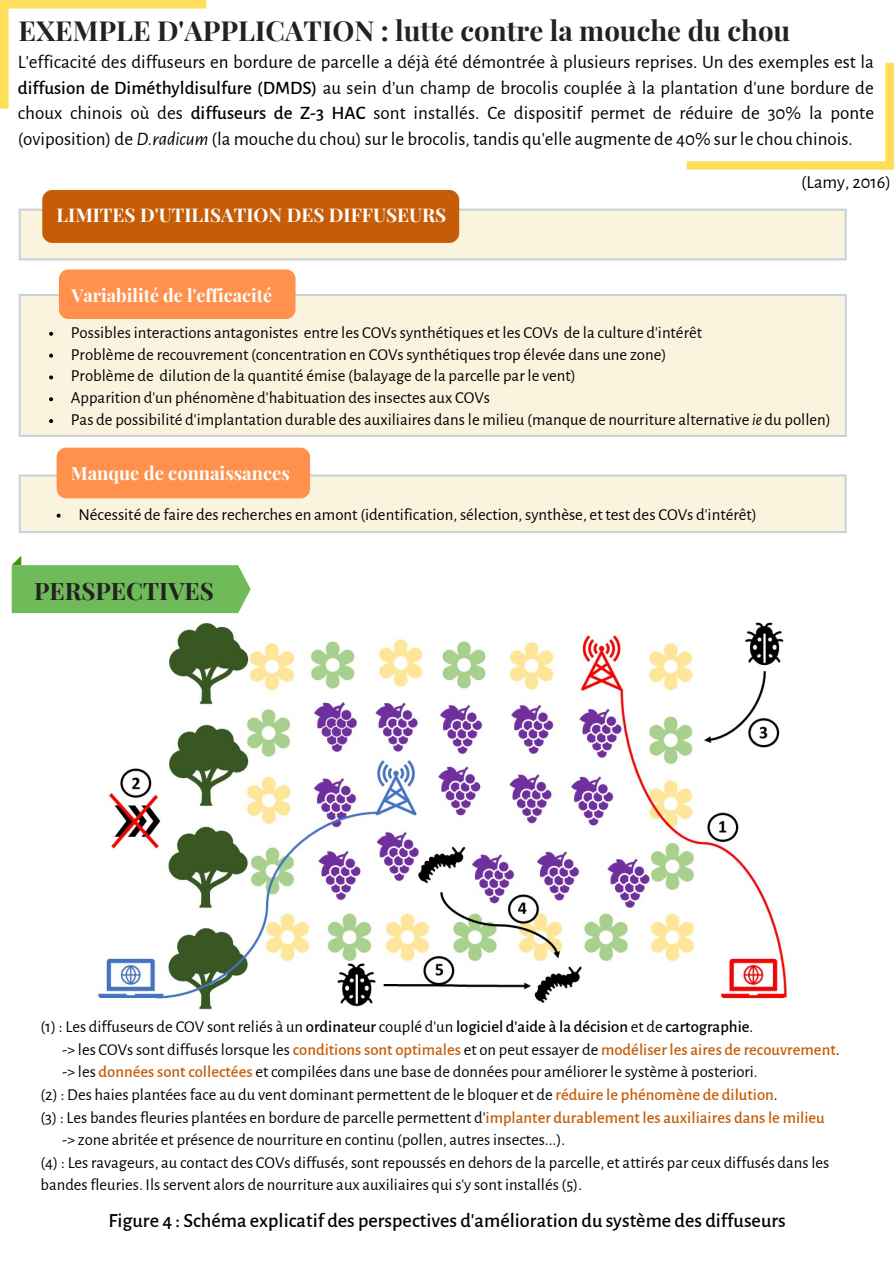
<style>
.page{position:relative;width:894px;height:1264px;background:#fff}
.page>*{position:absolute;margin:0;border:0;box-sizing:border-box;transform-origin:0 0}
.t1{font:700 27.6px "Playfair Display";color:#222}
.t2{font:700 24px "Playfair Display";color:#222}
.t3{font:500 20.25px "Alegreya Sans";color:#000}
.t4{font:19.05px/25.8px "Alegreya Sans";color:#000;text-align:justify}
.t5{font:700 18.9px "Playfair Display";color:#fff}
.t6{font:18.45px "Alegreya Sans";color:#000}
.t7{font:700 18.3px "Playfair Display";color:#fff}
.t8{font:700 18px "Playfair Display";color:#fff}
.t9{font:16.8px/21.8px "Alegreya Sans";color:#000}
.t10{font:16.65px "Alegreya Sans";color:#000}
.t11{font:500 16.65px "Alegreya Sans";color:#c65c06}
.s1{font-weight:500}
.s2{font-style:italic}
.s3{font-weight:400;color:#000}
.s4{font-weight:500;color:#c65c06}
</style>
<div class="page">
<div style="left:20px;top:210px;width:825px;height:49px;background:#faf3de"></div>
<hr style="left:19px;top:211px;width:2px;height:47px;background:#c8d0d8">
<hr style="left:844px;top:211px;width:2px;height:47px;background:#c8d0d8">
<hr style="left:21px;top:258px;width:823px;height:2px;background:#c8d0d8">
<hr style="left:21px;top:208px;width:823px;height:3px;background:#c8d0d8">
<div style="left:42px;top:190px;width:417px;height:53px;background:#c65c06;border-radius:10px"></div>
<div style="left:20px;top:295px;width:825px;height:141px;background:#faf3de"></div>
<hr style="left:19px;top:296px;width:2px;height:139px;background:#c8d0d8">
<hr style="left:844px;top:296px;width:2px;height:139px;background:#c8d0d8">
<hr style="left:21px;top:435px;width:823px;height:2px;background:#c8d0d8">
<hr style="left:21px;top:294px;width:823px;height:2px;background:#c8d0d8">
<div style="left:59px;top:269px;width:236px;height:50px;background:#ff914d;border-radius:9px"></div>
<svg style="left:49px;top:332px;width:4px;height:4px"></svg>
<svg style="left:49px;top:353px;width:4px;height:4px"></svg>
<svg style="left:49px;top:375px;width:4px;height:4px"></svg>
<svg style="left:49px;top:397px;width:4px;height:4px"></svg>
<svg style="left:49px;top:419px;width:4px;height:4px"></svg>
<div style="left:20px;top:475px;width:825px;height:57px;background:#faf3de"></div>
<hr style="left:19px;top:476px;width:2px;height:55px;background:#c8d0d8">
<hr style="left:844px;top:476px;width:2px;height:55px;background:#c8d0d8">
<hr style="left:21px;top:531px;width:823px;height:2px;background:#c8d0d8">
<hr style="left:21px;top:474px;width:823px;height:2px;background:#c8d0d8">
<div style="left:57px;top:447px;width:253px;height:51px;background:#ff914d;border-radius:10px"></div>
<svg style="left:57px;top:513px;width:4px;height:4px"></svg>
<img style="left:89px;top:613px;width:699px;height:397px">
<svg style="left:12px;top:555px;width:238px;height:58px"></svg>
<svg style="left:0;top:0;width:206px;height:109px"></svg>
<svg style="left:686px;top:63px;width:207px;height:107px"></svg>
<h1 class="t1" style="left:19px;top:11px;width:773px">EXEMPLE D'APPLICATION : lutte contre la mouche du chou</h1>
<p class="t4" style="left:18px;top:49px;width:857px">L'efficacité des diffuseurs en bordure de parcelle a déjà été démontrée à plusieurs reprises. Un des exemples est la <span class="s1">diffusion de Diméthyldisulfure (DMDS)</span> au sein d’un champ de brocolis couplée à la plantation d'une bordure de choux chinois où des <span class="s1">diffuseurs de Z-3 HAC</span> sont installés. Ce dispositif permet de réduire de 30% la ponte (oviposition) de <span class="s2">D.radicum</span> (la mouche du chou) sur le brocolis, tandis qu'elle augmente de 40% sur le chou chinois.</p>
<p class="t5" style="left:57px;top:202px;width:391px">LIMITES D'UTILISATION DES DIFFUSEURS</p>
<p class="t6" style="left:800px;top:172px;width:91px">(Lamy, 2016)</p>
<p class="t8" style="left:72px;top:282px;width:202px">Variabilité de l'efficacité</p>
<p class="t9" style="left:71px;top:322px;width:761px">Possibles interactions antagonistes entre les COVs synthétiques et les COVs de la culture d'intérêt<br>Problème de recouvrement (concentration en COVs synthétiques trop élevée dans une zone)<br>Problème de dilution de la quantité émise (balayage de la parcelle par le vent)<br>Apparition d'un phénomène d'habituation des insectes aux COVs<br>Pas de possibilité d'implantation durable des auxiliaires dans le milieu (manque de nourriture alternative <span class="s2">ie</span> du pollen)</p>
<p class="t7" style="left:71px;top:460px;width:220px">Manque de connaissances</p>
<p class="t9" style="left:78px;top:503px;width:680px">Nécessité de faire des recherches en amont (identification, sélection, synthèse, et test des COVs d'intérêt)</p>
<h2 class="t2" style="left:34px;top:573px;width:181px">PERSPECTIVES</h2>
<p class="t10" style="left:41px;top:1017px;width:714px">(1) : Les diffuseurs de COV sont reliés à un <span class="s1">ordinateur</span> couplé d'un <span class="s1">logiciel d'aide à la décision</span> et de <span class="s1">cartographie</span>.</p>
<p class="t11" style="left:62px;top:1039px;width:778px"><span class="s3">-&gt; les COVs sont diffusés lorsque les</span> conditions sont optimales <span class="s3">et on peut essayer de</span> modéliser les aires de recouvrement<span class="s3">.</span></p>
<p class="t10" style="left:62px;top:1062px;width:697px">-&gt; les <span class="s4">données sont collectées</span> et compilées dans une base de données pour améliorer le système à posteriori.</p>
<p class="t10" style="left:41px;top:1085px;width:738px">(2) : Des haies plantées face au du vent dominant permettent de le bloquer et de <span class="s4">réduire le phénomène de dilution</span>.</p>
<p class="t10" style="left:41px;top:1107px;width:785px">(3) : Les bandes fleuries plantées en bordure de parcelle permettent d’<span class="s4">implanter durablement les auxiliaires dans le milieu</span></p>
<p class="t10" style="left:62px;top:1130px;width:504px">-&gt; zone abritée et présence de nourriture en continu (pollen, autres insectes...).</p>
<p class="t10" style="left:41px;top:1152px;width:790px">(4) : Les ravageurs, au contact des COVs diffusés, sont repoussés en dehors de la parcelle, et attirés par ceux diffusés dans les</p>
<p class="t10" style="left:41px;top:1175px;width:543px">bandes fleuries. Ils servent alors de nourriture aux auxiliaires qui s'y sont installés (5).</p>
<p class="t3" style="left:109px;top:1208px;width:678px">Figure 4 : Schéma explicatif des perspectives d'amélioration du système des diffuseurs</p>
</div>
